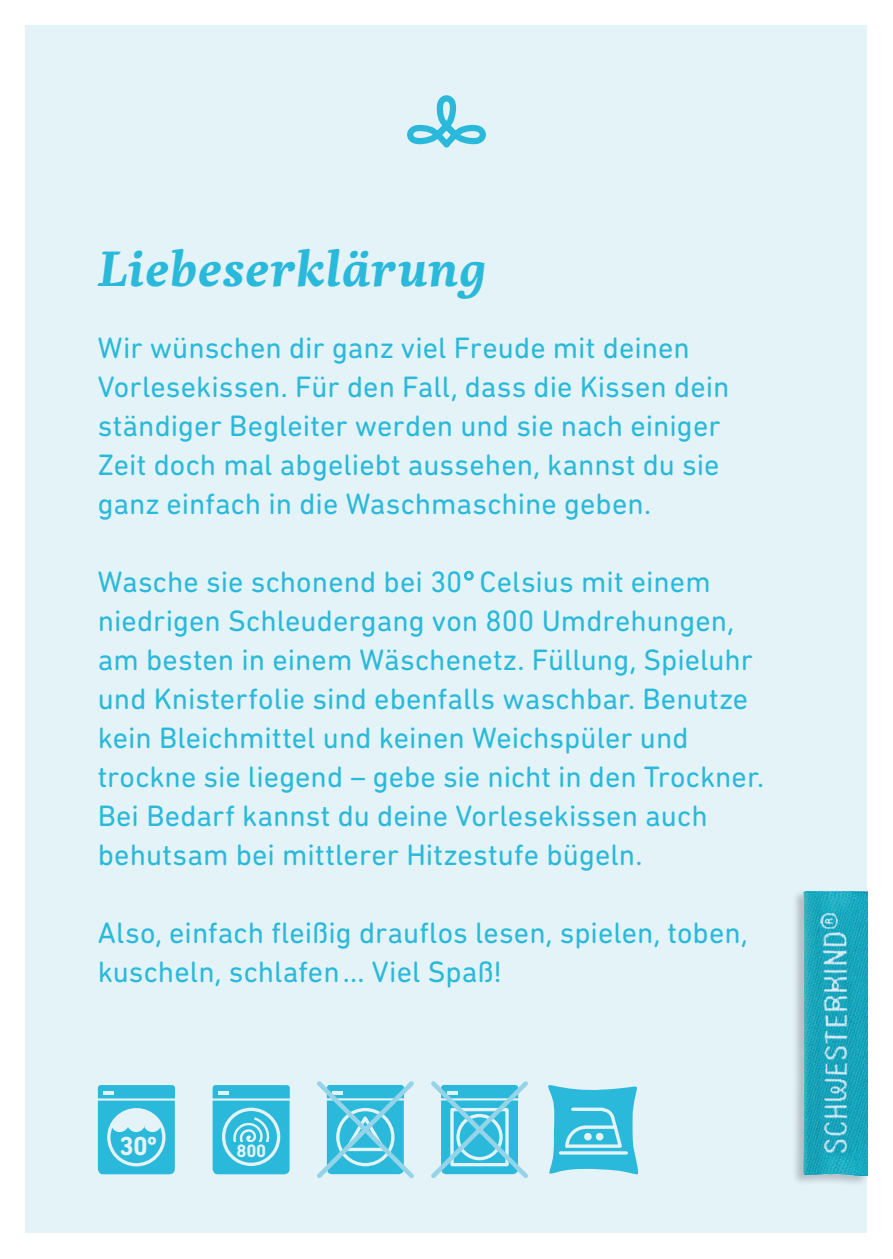
<style>
.page{position:relative;width:893px;height:1259px;background:#fff}
.page>*{position:absolute;margin:0;border:0;box-sizing:border-box;transform-origin:0 0}
.t1{font:italic 700 48.3px "Dederon DOT";letter-spacing:-.005em;color:#2ab9da}
.t2{font:30px/39px "DIN Next Rounded LT Pro";color:#2ab9da}
.t3{font:700 26.4px "DIN Next Rounded LT Pro";color:#e3f3f8}
.t4{font:700 18.3px "DIN Next Rounded LT Pro";color:#e3f3f8}
</style>
<div class="page">
<div style="left:26px;top:25px;width:841px;height:1208px;background:#e3f3f8"></div>
<div style="left:464px;top:571px;width:9px;height:9px;border:1px solid #2ab9da;border-radius:50%"></div>
<svg style="left:466px;top:573px;width:6px;height:6px"></svg>
<svg style="left:407px;top:95px;width:79px;height:53px"></svg>
<svg style="left:98px;top:1085px;width:77px;height:89px"></svg>
<svg style="left:317px;top:1081px;width:97px;height:97px"></svg>
<svg style="left:548px;top:1085px;width:90px;height:90px"></svg>
<div style="left:584px;top:1133px;width:8px;height:7px;background:#e3f3f8;border-radius:50%"></div>
<div style="left:596px;top:1133px;width:7px;height:7px;background:#e3f3f8;border-radius:50%"></div>
<svg style="left:431px;top:1081px;width:97px;height:97px"></svg>
<svg style="left:213px;top:1085px;width:77px;height:90px"></svg>
<div style="left:232px;top:1143px;width:40px;height:14px;background:#2ab9da"></div>
<div style="left:222px;top:1107px;width:58px;height:59px;border:3px solid #e3f3f8;border-radius:50%"></div>
<hr style="left:231px;top:1142px;width:42px;height:2px;background:#2ab9da">
<div style="left:791px;top:888px;width:78px;height:299px;background:#1a171c;opacity:.25"></div>
<img style="left:791px;top:888px;width:76px;height:299px">
<h1 class="t1" style="left:98px;top:239px;width:391px">Liebeserklärung</h1>
<p class="t2" style="left:98px;top:328px;width:633px">Wir wünschen dir ganz viel Freude mit deinen Vorlesekissen. Für den Fall, dass die Kissen dein ständiger Begleiter werden und sie nach einiger Zeit doch mal abgeliebt aussehen, kannst du sie ganz einfach in die Waschmaschine geben.</p>
<p class="t2" style="left:98px;top:562px;width:668px">Wasche sie schonend bei 30°Celsius mit einem niedrigen Schleudergang von 800 Umdrehungen, am besten in einem Wäschenetz. Füllung, Spieluhr und Knisterfolie sind ebenfalls waschbar. Benutze kein Bleichmittel und keinen Weichspüler und trockne sie liegend – gebe sie nicht in den Trockner.<br>Bei Bedarf kannst du deine Vorlesekissen auch behutsam bei mittlerer Hitzestufe bügeln.</p>
<p class="t2" style="left:98px;top:913px;width:651px">Also, einfach fleißig drauflos lesen, spielen, toben, kuscheln, schlafen... Viel Spaß!</p>
<p class="t3" style="left:119px;top:1130px;width:39px">30º</p>
<p class="t4" style="left:237px;top:1140px;width:31px">800</p>
</div>
